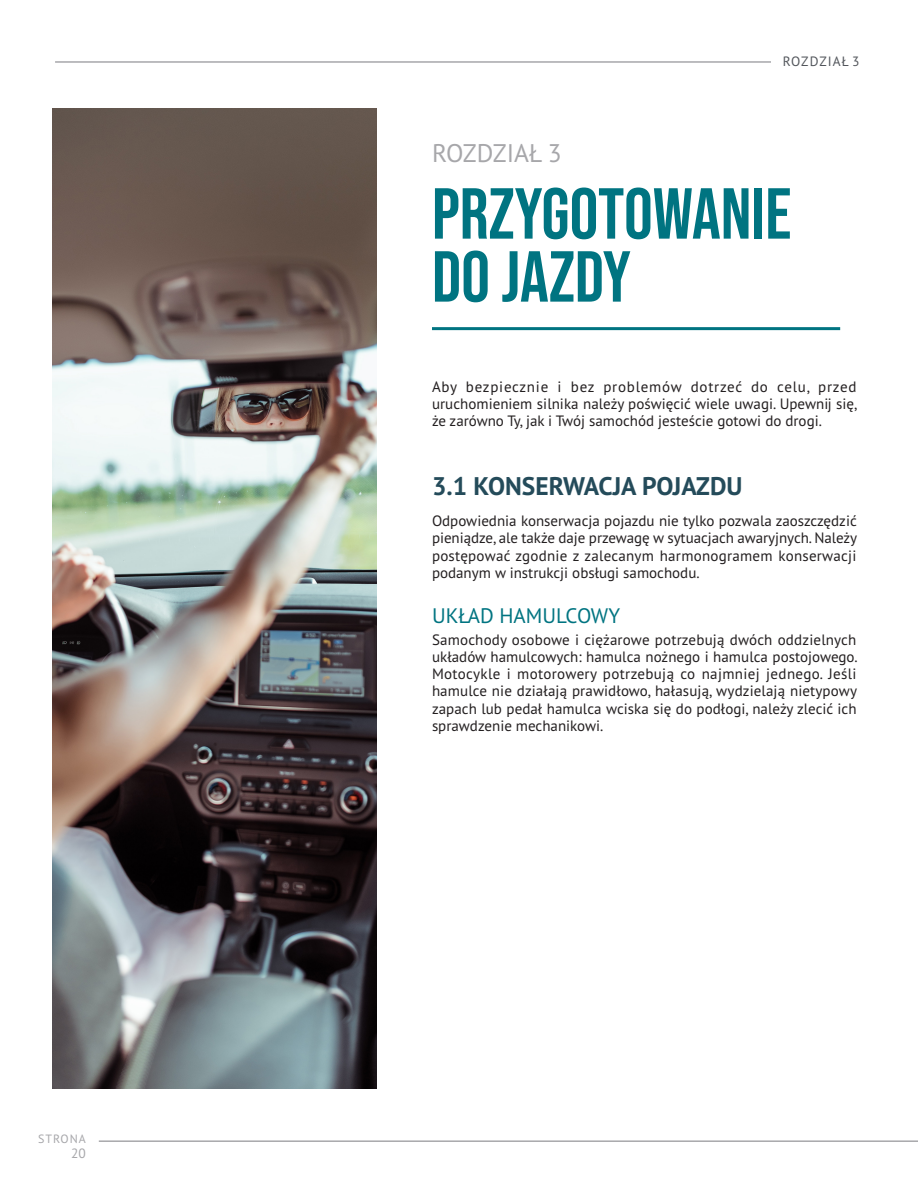
<style>
.page{position:relative;width:918px;height:1188px;background:#fff}
.page>*{position:absolute;margin:0;border:0;box-sizing:border-box;transform-origin:0 0}
.Chapter_Head{font:700 72px/63px "Bebas Neue Pro";color:#007481}
.Sub1{font:700 25.5px "PT Sans Pro";color:#244b5a}
.chapter_num{font:25.5px "PT Sans Pro";color:#a7a7aa}
.Sub2_less_space{font:21px "PT Sans Pro";color:#007481}
.Body{font:15px/17.2px "PT Sans Pro";color:#231f20;text-align:justify}
.t1{font:13.5px "PT Sans Pro";letter-spacing:.08em;color:#52555b}
.t2{font:13.5px "PT Sans Pro";color:#a7a7aa}
.t3{font:12px "PT Sans Pro";letter-spacing:.08em;color:#a7a7aa}
</style>
<div class="page">
<hr style="left:55px;top:61px;width:796px;height:2px;background:#a7a7aa">
<hr style="left:99px;top:1140px;width:819px;height:2px;background:#a7a7aa">
<div style="left:771px;top:55px;width:89px;height:20px;background:#fff"></div>
<img style="left:53px;top:108px;width:324px;height:981px">
<hr style="left:432px;top:327px;width:408px;height:3px;background:#007481">
<p class="t3" style="left:38px;top:1131px;width:49px">STRONA</p>
<p class="t2" style="left:71px;top:1145px;width:16px">20</p>
<p class="t1" style="left:783px;top:52px;width:78px">ROZDZIAŁ 3</p>
<p class="chapter_num" style="left:432px;top:137px;width:131px">ROZDZIAŁ 3</p>
<p class="Chapter_Head" style="left:432px;top:181px;width:361px">PRZYGOTOWANIE<br>DO JAZDY</p>
<p class="Body" style="left:432px;top:378px;width:427px">Aby bezpiecznie i bez problemów dotrzeć do celu, przed uruchomieniem silnika należy poświęcić wiele uwagi. Upewnij się, że zarówno Ty, jak i Twój samochód jesteście gotowi do drogi.</p>
<p class="Sub1" style="left:432px;top:470px;width:312px">3.1 KONSERWACJA POJAZDU</p>
<p class="Body" style="left:432px;top:512px;width:427px">Odpowiednia konserwacja pojazdu nie tylko pozwala zaoszczędzić pieniądze, ale także daje przewagę w sytuacjach awaryjnych. Należy postępować zgodnie z zalecanym harmonogramem konserwacji podanym w instrukcji obsługi samochodu.</p>
<p class="Sub2_less_space" style="left:432px;top:602px;width:190px">UKŁAD HAMULCOWY</p>
<p class="Body" style="left:432px;top:630px;width:427px">Samochody osobowe i ciężarowe potrzebują dwóch oddzielnych układów hamulcowych: hamulca nożnego i hamulca postojowego.<br>Motocykle i motorowery potrzebują co najmniej jednego. Jeśli hamulce nie działają prawidłowo, hałasują, wydzielają nietypowy zapach lub pedał hamulca wciska się do podłogi, należy zlecić ich sprawdzenie mechanikowi.</p>
</div>
